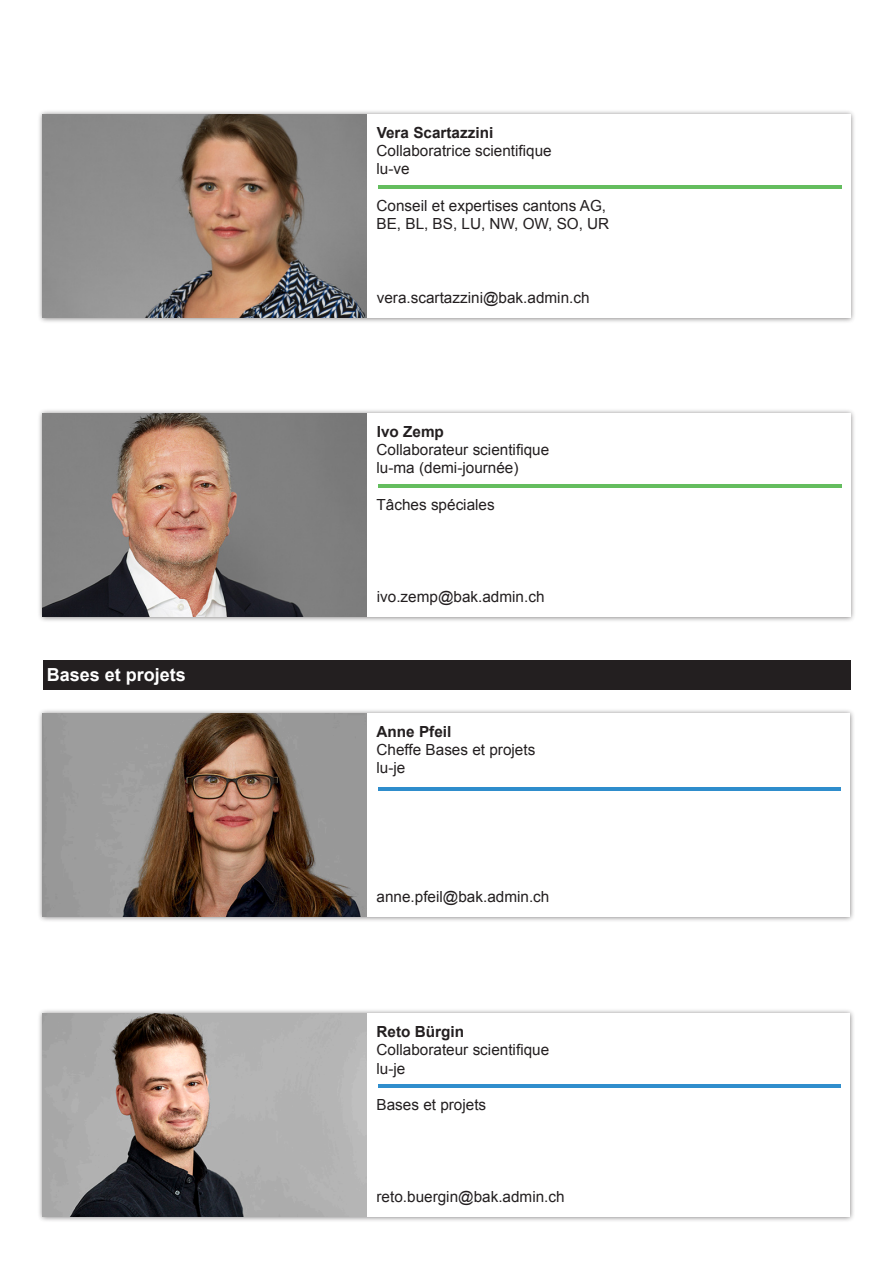
<style>
.page{position:relative;width:893px;height:1263px;background:#fff}
.page>*{position:absolute;margin:0;border:0;box-sizing:border-box;transform-origin:0 0}
.Kategorien__Personenseite{font:700 18px "Arial";color:#fff}
.Text__Personenseite{font:15.3px/18.3px "Arial";color:#231f20}
.Namen__Personenseite{font:700 15.3px "Arial";color:#231f20}
</style>
<div class="page">
<div style="left:37px;top:1008px;width:818px;height:214px;background:#231f20;opacity:.6"></div>
<div style="left:43px;top:1014px;width:807px;height:203px;background:#fff"></div>
<div style="left:43px;top:660px;width:807px;height:29px;background:#231f20"></div>
<div style="left:37px;top:109px;width:819px;height:214px;background:#231f20;opacity:.6"></div>
<div style="left:43px;top:115px;width:807px;height:203px;background:#fff"></div>
<hr style="left:378px;top:186px;width:463px;height:3px;background:#64bd5e">
<svg style="left:43px;top:115px;width:324px;height:203px;background:#8c8079"></svg>
<div style="left:37px;top:408px;width:819px;height:214px;background:#231f20;opacity:.6"></div>
<div style="left:43px;top:414px;width:807px;height:203px;background:#fff"></div>
<hr style="left:378px;top:485px;width:463px;height:3px;background:#64bd5e">
<img style="left:43px;top:414px;width:324px;height:203px">
<div style="left:37px;top:708px;width:818px;height:214px;background:#231f20;opacity:.6"></div>
<div style="left:43px;top:714px;width:807px;height:203px;background:#fff"></div>
<hr style="left:378px;top:787px;width:463px;height:3px;background:#2f8dcc">
<hr style="left:378px;top:1085px;width:463px;height:3px;background:#308ecd">
<img style="left:43px;top:1014px;width:324px;height:203px">
<img style="left:43px;top:714px;width:324px;height:203px">
<p class="Kategorien__Personenseite" style="left:47px;top:663px;width:141px">Bases et projets</p>
<p class="Namen__Personenseite" style="left:377px;top:122px;width:118px">Vera Scartazzini</p>
<p class="Text__Personenseite" style="left:377px;top:142px;width:177px">Collaboratrice scientifique</p>
<p class="Text__Personenseite" style="left:377px;top:160px;width:35px">lu-ve</p>
<p class="Text__Personenseite" style="left:377px;top:197px;width:234px">Conseil et expertises cantons AG,<br>BE, BL, BS, LU, NW, OW, SO, UR</p>
<p class="Text__Personenseite" style="left:377px;top:288px;width:214px">vera.scartazzini@bak.admin.ch</p>
<p class="Namen__Personenseite" style="left:377px;top:421px;width:69px">Ivo Zemp</p>
<p class="Text__Personenseite" style="left:377px;top:441px;width:174px">Collaborateur scientifique</p>
<p class="Text__Personenseite" style="left:377px;top:459px;width:143px">lu-ma (demi-journée)</p>
<p class="Text__Personenseite" style="left:377px;top:496px;width:120px">Tâches spéciales</p>
<p class="Text__Personenseite" style="left:377px;top:588px;width:169px">ivo.zemp@bak.admin.ch</p>
<p class="Namen__Personenseite" style="left:377px;top:721px;width:76px">Anne Pfeil</p>
<p class="Text__Personenseite" style="left:377px;top:740px;width:160px">Cheffe Bases et projets</p>
<p class="Text__Personenseite" style="left:377px;top:759px;width:30px">lu-je</p>
<p class="Text__Personenseite" style="left:377px;top:888px;width:174px">anne.pfeil@bak.admin.ch</p>
<p class="Namen__Personenseite" style="left:377px;top:1021px;width:89px">Reto Bürgin</p>
<p class="Text__Personenseite" style="left:377px;top:1041px;width:174px">Collaborateur scientifique</p>
<p class="Text__Personenseite" style="left:377px;top:1059px;width:30px">lu-je</p>
<p class="Text__Personenseite" style="left:377px;top:1096px;width:111px">Bases et projets</p>
<p class="Text__Personenseite" style="left:377px;top:1188px;width:190px">reto.buergin@bak.admin.ch</p>
</div>
